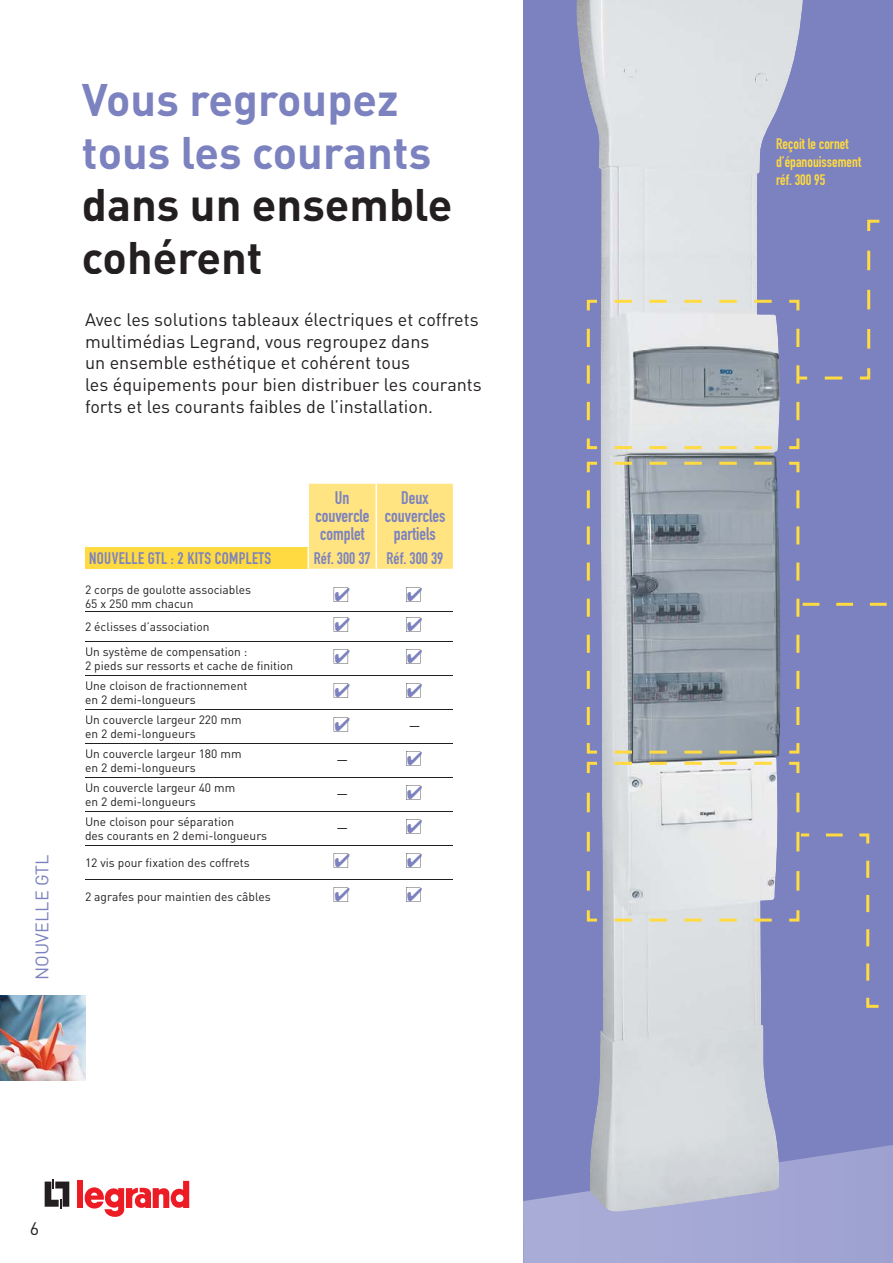
<style>
.page{position:relative;width:893px;height:1263px;background:#fff}
.page>*{position:absolute;margin:0;border:0;box-sizing:border-box;transform-origin:0 0}
.t1{font:700 45px/52.5px "DIN";color:#7c82bf}
.t2{font:700 45px/52.5px "DIN";color:#231f20}
.t3{font:18px/21.6px "DIN";color:#231f20}
.t4{font:18px/18px "DIN Engschrift";color:#7c82bf;text-align:center}
.t5{font:18px "DIN";color:#7c82bf}
.t6{font:16.5px "DIN Engschrift";letter-spacing:.02em;color:#7c82bf}
.t7{font:16.5px "DIN Engschrift";color:#7c82bf}
.t8{font:15px/18px "DIN Engschrift";color:#ffda40}
.t9{font:12px/14.4px "DIN";color:#231f20}
</style>
<div class="page">
<div style="left:523px;top:0;width:370px;height:1263px;background:#7c82bf"></div>
<svg style="left:523px;top:1145px;width:370px;height:118px;background:#9ea2d0"></svg>
<svg style="left:45px;top:1179px;width:24px;height:30px"></svg>
<div style="left:77px;top:1181px;width:6px;height:27px;background:#ed1c24"></div>
<svg style="left:85px;top:1181px;width:104px;height:36px"></svg>
<svg style="left:825px;top:376px;width:18px;height:3px"></svg>
<svg style="left:867px;top:250px;width:3px;height:99px"></svg>
<svg style="left:860px;top:368px;width:11px;height:12px"></svg>
<svg style="left:867px;top:219px;width:13px;height:12px"></svg>
<svg style="left:866px;top:861px;width:3px;height:120px"></svg>
<svg style="left:826px;top:833px;width:44px;height:11px"></svg>
<svg style="left:866px;top:997px;width:13px;height:11px"></svg>
<div style="left:85px;top:547px;width:223px;height:22px;background:#ffda40"></div>
<hr style="left:85px;top:611px;width:368px;height:1px;background:#231f20">
<hr style="left:85px;top:641px;width:368px;height:1px;background:#231f20">
<hr style="left:85px;top:675px;width:368px;height:1px;background:#231f20">
<hr style="left:85px;top:709px;width:368px;height:1px;background:#231f20">
<hr style="left:85px;top:743px;width:368px;height:1px;background:#231f20">
<hr style="left:85px;top:777px;width:368px;height:1px;background:#231f20">
<hr style="left:85px;top:811px;width:368px;height:1px;background:#231f20">
<hr style="left:85px;top:845px;width:368px;height:1px;background:#231f20">
<hr style="left:85px;top:879px;width:368px;height:1px;background:#231f20">
<hr style="left:307px;top:547px;width:2px;height:22px;background:#fff">
<div style="left:308px;top:484px;width:145px;height:85px;background:#ffe481"></div>
<img style="left:0;top:995px;width:85px;height:85px">
<img style="left:576px;top:0;width:228px;height:1212px">
<svg style="left:587px;top:329px;width:3px;height:100px"></svg>
<svg style="left:614px;top:446px;width:166px;height:3px"></svg>
<svg style="left:796px;top:320px;width:11px;height:100px"></svg>
<svg style="left:606px;top:300px;width:166px;height:3px"></svg>
<svg style="left:585px;top:435px;width:15px;height:16px"></svg>
<svg style="left:786px;top:435px;width:15px;height:16px"></svg>
<svg style="left:786px;top:298px;width:15px;height:15px"></svg>
<svg style="left:585px;top:298px;width:15px;height:15px"></svg>
<svg style="left:587px;top:490px;width:3px;height:244px"></svg>
<svg style="left:614px;top:751px;width:166px;height:3px"></svg>
<svg style="left:796px;top:481px;width:91px;height:244px"></svg>
<svg style="left:606px;top:462px;width:166px;height:3px"></svg>
<svg style="left:786px;top:460px;width:15px;height:15px"></svg>
<svg style="left:585px;top:460px;width:15px;height:15px"></svg>
<svg style="left:587px;top:793px;width:3px;height:107px"></svg>
<svg style="left:614px;top:918px;width:166px;height:3px"></svg>
<svg style="left:796px;top:783px;width:13px;height:108px"></svg>
<svg style="left:606px;top:762px;width:166px;height:3px"></svg>
<svg style="left:585px;top:907px;width:15px;height:16px"></svg>
<svg style="left:786px;top:907px;width:15px;height:16px"></svg>
<svg style="left:786px;top:740px;width:15px;height:36px"></svg>
<svg style="left:585px;top:740px;width:15px;height:36px"></svg>
<svg style="left:334px;top:587px;width:15px;height:15px"></svg>
<svg style="left:406px;top:587px;width:15px;height:15px"></svg>
<svg style="left:334px;top:617px;width:15px;height:15px"></svg>
<svg style="left:406px;top:617px;width:15px;height:15px"></svg>
<svg style="left:334px;top:649px;width:15px;height:15px"></svg>
<svg style="left:406px;top:649px;width:15px;height:15px"></svg>
<svg style="left:334px;top:683px;width:15px;height:15px"></svg>
<svg style="left:406px;top:683px;width:15px;height:15px"></svg>
<svg style="left:334px;top:717px;width:15px;height:15px"></svg>
<svg style="left:406px;top:751px;width:15px;height:15px"></svg>
<svg style="left:406px;top:785px;width:15px;height:15px"></svg>
<svg style="left:406px;top:819px;width:15px;height:15px"></svg>
<svg style="left:334px;top:853px;width:15px;height:15px"></svg>
<svg style="left:406px;top:853px;width:15px;height:15px"></svg>
<svg style="left:334px;top:887px;width:15px;height:15px"></svg>
<svg style="left:406px;top:887px;width:15px;height:15px"></svg>
<h2 class="t5" style="left:36px;top:980px;width:127px;rotate:-90deg">NOUVELLE GTL</h2>
<h1 class="t1" style="left:82px;top:79px;width:351px">Vous regroupez tous les courants</h1>
<h1 class="t2" style="left:82px;top:184px;width:372px">dans un ensemble cohérent</h1>
<p class="t3" style="left:85px;top:311px;width:398px">Avec les solutions tableaux électriques et coffrets multimédias Legrand, vous regroupez dans<br>un ensemble esthétique et cohérent tous<br>les équipements pour bien distribuer les courants forts et les courants faibles de l’installation.</p>
<h2 class="t4" style="left:315px;top:491px;width:56px">Un couvercle complet</h2>
<h2 class="t4" style="left:385px;top:491px;width:62px">Deux couvercles partiels</h2>
<h3 class="t6" style="left:89px;top:553px;width:183px">NOUVELLE GTL : 2 KITS COMPLETS</h3>
<h3 class="t7" style="left:314px;top:553px;width:131px">Réf. 300 37 Réf. 300 39</h3>
<p class="t9" style="left:85px;top:584px;width:167px">2 corps de goulotte associables<br>65 x 250 mm chacun</p>
<p class="t9" style="left:85px;top:621px;width:126px">2 éclisses d’association</p>
<p class="t9" style="left:85px;top:646px;width:210px">Un système de compensation :<br>2 pieds sur ressorts et cache de finition</p>
<p class="t9" style="left:85px;top:680px;width:164px">Une cloison de fractionnement en 2 demi-longueurs</p>
<p class="t9" style="left:85px;top:714px;width:158px">Un couvercle largeur 220 mm en 2 demi-longueurs</p>
<h2 class="t3" style="left:410px;top:709px;width:11px">_</h2>
<p class="t9" style="left:85px;top:748px;width:158px">Un couvercle largeur 180 mm en 2 demi-longueurs</p>
<h2 class="t3" style="left:337px;top:743px;width:11px">_</h2>
<p class="t9" style="left:85px;top:782px;width:152px">Un couvercle largeur 40 mm en 2 demi-longueurs</p>
<h2 class="t3" style="left:337px;top:777px;width:11px">_</h2>
<p class="t9" style="left:85px;top:816px;width:184px">Une cloison pour séparation<br>des courants en 2 demi-longueurs</p>
<h2 class="t3" style="left:337px;top:811px;width:11px">_</h2>
<p class="t9" style="left:85px;top:857px;width:166px">12 vis pour fixation des coffrets</p>
<p class="t9" style="left:85px;top:891px;width:187px">2 agrafes pour maintien des câbles</p>
<h2 class="t3" style="left:30px;top:1220px;width:11px">6</h2>
<p class="t8" style="left:776px;top:136px;width:87px">Reçoit le cornet d’épanouissement réf. 300 95</p>
</div>
